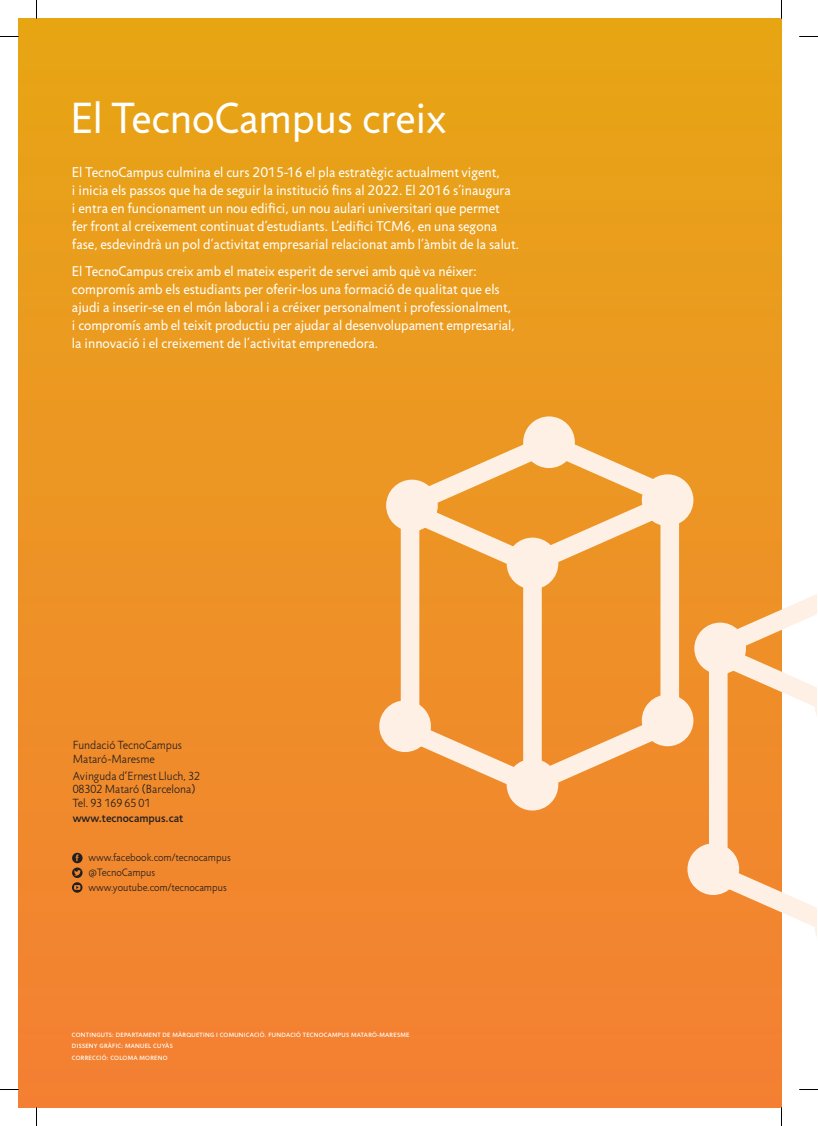
<style>
.page{position:relative;width:818px;height:1126px;background:#fff}
.page>*{position:absolute;margin:0;border:0;box-sizing:border-box;transform-origin:0 0}
.t1{font:44px "Jigsaw";color:#fff}
.t2{font:14.25px/18.1px "Jigsaw";color:#fff}
.t3{font:300 11.88px/13.8px "Jigsaw";color:#231f20}
.t4{font:500 11.88px "Jigsaw";color:#231f20}
.t5{font:300 10.75px/14.8px "Jigsaw";color:#231f20}
.t6{font:500 6.25px/11.2px "Jigsaw";letter-spacing:.045em;color:#fff}
</style>
<div class="page">
<div style="left:19px;top:19px;width:762px;height:1088px;background:linear-gradient(to bottom,#e7a615,#f47f34)"></div>
<svg style="left:72px;top:852px;width:10px;height:40px"></svg>
<svg style="left:391px;top:423px;width:302px;height:381px;background:#f09d42"></svg>
<svg style="left:385px;top:478px;width:308px;height:106px;background:#f0aa54"></svg>
<div style="left:523px;top:553px;width:18px;height:226px;background:#fef0e4"></div>
<svg style="left:699px;top:566px;width:117px;height:381px"></svg>
<div style="left:506px;top:537px;width:52px;height:52px;background:#fef0e4;border-radius:50%"></div>
<div style="left:523px;top:416px;width:51px;height:52px;background:#fef0e4;border-radius:50%"></div>
<div style="left:386px;top:479px;width:51px;height:52px;background:#fef0e4;border-radius:50%"></div>
<div style="left:641px;top:474px;width:52px;height:52px;background:#fef0e4;border-radius:50%"></div>
<div style="left:641px;top:694px;width:52px;height:52px;background:#fef0e4;border-radius:50%"></div>
<div style="left:506px;top:758px;width:52px;height:52px;background:#fef0e4;border-radius:50%"></div>
<div style="left:379px;top:700px;width:51px;height:52px;background:#fef0e4;border-radius:50%"></div>
<svg style="left:693px;top:621px;width:123px;height:111px"></svg>
<div style="left:694px;top:622px;width:51px;height:52px;background:#fef0e4;border-radius:50%"></div>
<svg style="left:814px;top:901px;width:2px;height:46px"></svg>
<div style="left:687px;top:843px;width:51px;height:51px;background:#fef0e4;border-radius:50%"></div>
<svg style="left:0;top:36px;width:19px;height:1px"></svg>
<svg style="left:799px;top:36px;width:18px;height:1px"></svg>
<svg style="left:0;top:1088px;width:19px;height:2px"></svg>
<svg style="left:799px;top:1089px;width:18px;height:1px"></svg>
<svg style="left:36px;top:0;width:1px;height:19px"></svg>
<svg style="left:36px;top:1107px;width:1px;height:18px"></svg>
<h1 class="t1" style="left:70px;top:94px;width:377px">El TecnoCampus creix</h1>
<p class="t2" style="left:72px;top:163px;width:448px">El TecnoCampus culmina el curs 2015-16 el pla estratègic actualment vigent,<br>i inicia els passos que ha de seguir la institució fins al 2022. El 2016 s’inaugura<br>i entra en funcionament un nou edifici, un nou aulari universitari que permet<br>fer front al creixement continuat d’estudiants. L’edifici TCM6, en una segona fase, esdevindrà un pol d’activitat empresarial relacionat amb l’àmbit de la salut.</p>
<p class="t2" style="left:72px;top:262px;width:444px">El TecnoCampus creix amb el mateix esperit de servei amb què va néixer: compromís amb els estudiants per oferir-los una formació de qualitat que els ajudi a inserir-se en el món laboral i a créixer personalment i professionalment, i compromís amb el teixit productiu per ajudar al desenvolupament empresarial, la innovació i el creixement de l’activitat emprenedora.</p>
<p class="t3" style="left:73px;top:738px;width:111px">Fundació TecnoCampus<br>Mataró-Maresme</p>
<p class="t3" style="left:73px;top:769px;width:129px">Avinguda d’Ernest Lluch, 32<br>08302 Mataró (Barcelona)<br>Tel. 93 169 65 01</p>
<p class="t4" style="left:73px;top:811px;width:112px">WWW.TECNOCAMPUS.CAT</p>
<p class="t5" style="left:88px;top:850px;width:144px">www.facebook.com/tecnocampus @TecnoCampus www.youtube.com/tecnocampus</p>
<p class="t6" style="left:72px;top:1029px;width:82px">CONTIN GUTS: DE PARTAMENT</p>
<p class="t6" style="left:162px;top:1029px;width:149px">DE MÀRQUETING I COMUN ICACIÓ. FUN DACIÓ TECN</p>
<p class="t6" style="left:318px;top:1029px;width:91px">OCAMPUS MATARÓ-MARESME</p>
<p class="t6" style="left:72px;top:1040px;width:12px">DISSEN</p>
<p class="t6" style="left:72px;top:1040px;width:102px;text-indent:22px">Y GRÀFIC: MAN UEL CUYÀS<br>CORRECCIÓ: COLOMA MORENO</p>
</div>
